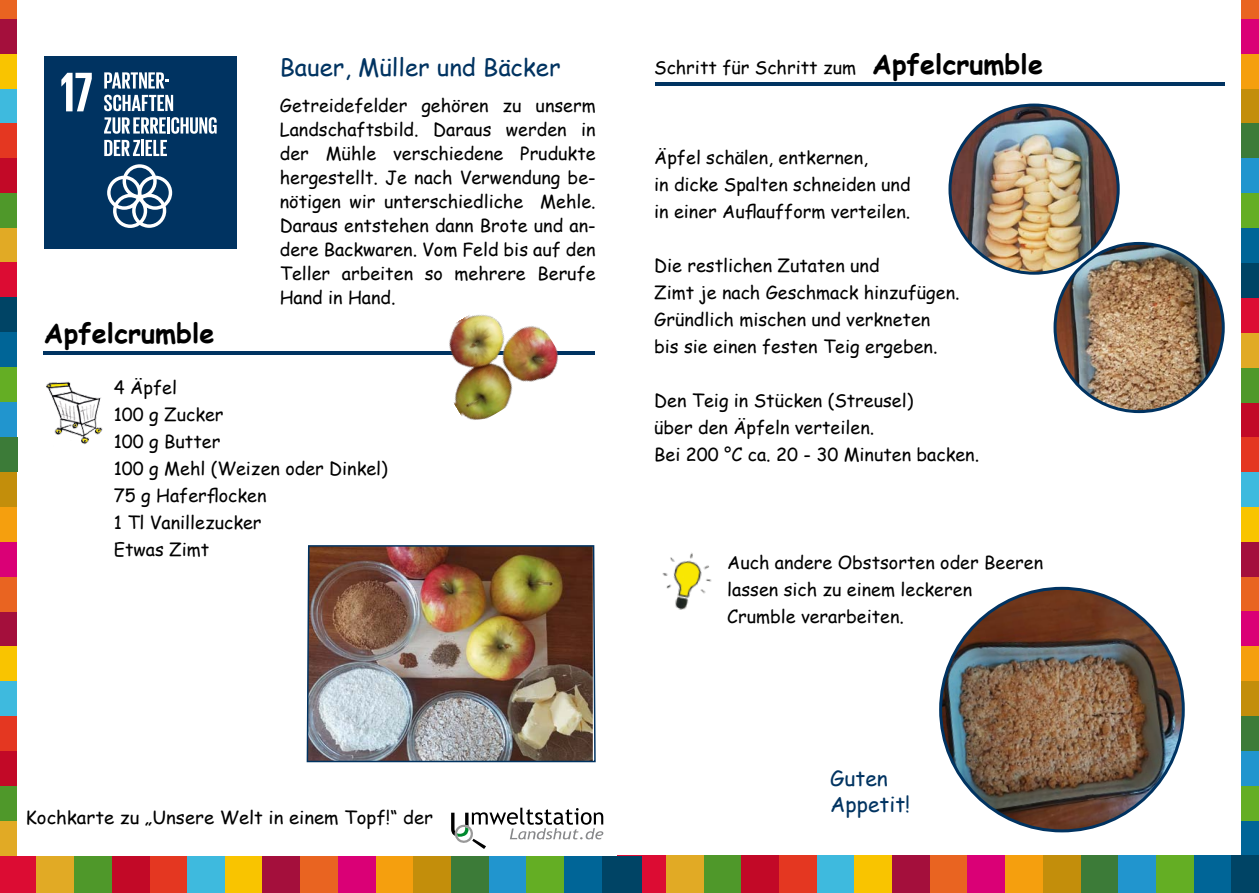
<style>
.page{position:relative;width:1259px;height:893px;background:#fff}
.page>*{position:absolute;margin:0;border:0;box-sizing:border-box;transform-origin:0 0}
.t1{font:700 27px "Comic Sans MS";color:#000}
.t2{font:24px "Comic Sans MS";color:#003361}
.t3{font:21px/25.2px "Comic Sans MS";color:#003361}
.t4{font:18px/27px "Comic Sans MS";color:#000}
.s1{font-weight:700;font-size:27px}
</style>
<div class="page">
<hr style="left:655px;top:82px;width:570px;height:3px;background:#003361">
<div style="left:1241px;top:0;width:18px;height:19px;background:#e96421"></div>
<div style="left:1241px;top:19px;width:18px;height:35px;background:#da0076"></div>
<div style="left:1241px;top:54px;width:18px;height:35px;background:#f59f0e"></div>
<div style="left:1241px;top:89px;width:18px;height:34px;background:#c38e0b"></div>
<div style="left:1241px;top:123px;width:18px;height:35px;background:#3c7b38"></div>
<div style="left:1241px;top:158px;width:18px;height:35px;background:#2195ce"></div>
<div style="left:1241px;top:193px;width:18px;height:35px;background:#64ae24"></div>
<div style="left:1241px;top:228px;width:18px;height:35px;background:#006597"></div>
<div style="left:1241px;top:263px;width:18px;height:35px;background:#004465"></div>
<div style="left:1241px;top:298px;width:18px;height:35px;background:#dc0c33"></div>
<div style="left:1241px;top:333px;width:18px;height:35px;background:#e1aa25"></div>
<div style="left:1241px;top:368px;width:18px;height:35px;background:#4f982a"></div>
<div style="left:1241px;top:403px;width:18px;height:34px;background:#c20927"></div>
<div style="left:1241px;top:437px;width:18px;height:35px;background:#e43721"></div>
<div style="left:1241px;top:472px;width:18px;height:35px;background:#3ebade"></div>
<div style="left:1241px;top:507px;width:18px;height:35px;background:#f9c400"></div>
<div style="left:1241px;top:542px;width:18px;height:35px;background:#a40f3c"></div>
<div style="left:1241px;top:577px;width:18px;height:35px;background:#e96421"></div>
<div style="left:1241px;top:611px;width:18px;height:35px;background:#da0076"></div>
<div style="left:1241px;top:646px;width:18px;height:35px;background:#f59f0e"></div>
<div style="left:1241px;top:681px;width:18px;height:35px;background:#c38e0b"></div>
<div style="left:1241px;top:716px;width:18px;height:35px;background:#3c7b38"></div>
<div style="left:1241px;top:751px;width:18px;height:35px;background:#2195ce"></div>
<div style="left:1241px;top:786px;width:18px;height:35px;background:#64ae24"></div>
<div style="left:1241px;top:821px;width:18px;height:35px;background:#006597"></div>
<div style="left:628px;top:856px;width:38px;height:37px;background:#dc0c33"></div>
<div style="left:666px;top:856px;width:38px;height:37px;background:#e1aa25"></div>
<div style="left:704px;top:856px;width:37px;height:37px;background:#4f982a"></div>
<div style="left:741px;top:856px;width:38px;height:37px;background:#c20927"></div>
<div style="left:779px;top:856px;width:38px;height:37px;background:#e43721"></div>
<div style="left:817px;top:856px;width:37px;height:37px;background:#3ebade"></div>
<div style="left:854px;top:856px;width:38px;height:37px;background:#f9c400"></div>
<div style="left:892px;top:856px;width:38px;height:37px;background:#a40f3c"></div>
<div style="left:930px;top:856px;width:37px;height:37px;background:#e96421"></div>
<div style="left:967px;top:856px;width:38px;height:37px;background:#da0076"></div>
<div style="left:1005px;top:856px;width:38px;height:37px;background:#f59f0e"></div>
<div style="left:1043px;top:856px;width:37px;height:37px;background:#c38e0b"></div>
<div style="left:1080px;top:856px;width:38px;height:37px;background:#3c7b38"></div>
<div style="left:1118px;top:856px;width:38px;height:37px;background:#2195ce"></div>
<div style="left:1156px;top:856px;width:37px;height:37px;background:#64ae24"></div>
<div style="left:1193px;top:856px;width:38px;height:37px;background:#006597"></div>
<div style="left:1231px;top:856px;width:28px;height:37px;background:#004465"></div>
<hr style="left:44px;top:352px;width:551px;height:3px;background:#003361">
<div style="left:44px;top:57px;width:191px;height:191px;background:#003361"></div>
<svg style="left:61px;top:73px;width:31px;height:38px"></svg>
<svg style="left:104px;top:72px;width:65px;height:17px"></svg>
<svg style="left:104px;top:95px;width:69px;height:16px"></svg>
<svg style="left:104px;top:117px;width:113px;height:17px"></svg>
<svg style="left:104px;top:140px;width:36px;height:16px"></svg>
<hr style="left:141px;top:140px;width:3px;height:16px;background:#fff">
<svg style="left:146px;top:140px;width:21px;height:16px"></svg>
<svg style="left:107px;top:164px;width:65px;height:64px"></svg>
<svg style="left:451px;top:808px;width:152px;height:41px"></svg>
<div style="left:0;top:856px;width:37px;height:37px;background:#dc0c33"></div>
<div style="left:37px;top:856px;width:37px;height:37px;background:#e1aa25"></div>
<div style="left:74px;top:856px;width:38px;height:37px;background:#4f982a"></div>
<div style="left:112px;top:856px;width:38px;height:37px;background:#c20927"></div>
<div style="left:150px;top:856px;width:37px;height:37px;background:#e43721"></div>
<div style="left:187px;top:856px;width:38px;height:37px;background:#3ebade"></div>
<div style="left:225px;top:856px;width:38px;height:37px;background:#f9c400"></div>
<div style="left:263px;top:856px;width:37px;height:37px;background:#a40f3c"></div>
<div style="left:300px;top:856px;width:38px;height:37px;background:#e96421"></div>
<div style="left:338px;top:856px;width:38px;height:37px;background:#da0076"></div>
<div style="left:376px;top:856px;width:37px;height:37px;background:#f59f0e"></div>
<div style="left:413px;top:856px;width:38px;height:37px;background:#c38e0b"></div>
<div style="left:451px;top:856px;width:38px;height:37px;background:#3c7b38"></div>
<div style="left:489px;top:856px;width:37px;height:37px;background:#2195ce"></div>
<div style="left:526px;top:856px;width:38px;height:37px;background:#64ae24"></div>
<div style="left:564px;top:856px;width:38px;height:37px;background:#006597"></div>
<div style="left:602px;top:856px;width:38px;height:37px;background:#004465"></div>
<hr style="left:638px;top:856px;width:4px;height:37px;background:#004465">
<img style="left:46px;top:381px;width:57px;height:64px">
<div style="left:0;top:821px;width:17px;height:35px;background:#e1aa25"></div>
<div style="left:0;top:786px;width:17px;height:35px;background:#4f982a"></div>
<div style="left:0;top:751px;width:17px;height:35px;background:#c20927"></div>
<div style="left:0;top:716px;width:17px;height:35px;background:#e43721"></div>
<div style="left:0;top:681px;width:17px;height:35px;background:#3ebade"></div>
<div style="left:0;top:646px;width:17px;height:35px;background:#f9c400"></div>
<div style="left:0;top:611px;width:17px;height:35px;background:#a40f3c"></div>
<div style="left:0;top:577px;width:17px;height:34px;background:#e96421"></div>
<div style="left:0;top:542px;width:17px;height:35px;background:#da0076"></div>
<div style="left:0;top:507px;width:17px;height:35px;background:#f59f0e"></div>
<div style="left:0;top:472px;width:17px;height:35px;background:#c38e0b"></div>
<div style="left:0;top:437px;width:17px;height:35px;background:#3c7b38"></div>
<div style="left:0;top:402px;width:17px;height:35px;background:#2195ce"></div>
<div style="left:0;top:367px;width:17px;height:35px;background:#64ae24"></div>
<div style="left:0;top:332px;width:17px;height:35px;background:#006597"></div>
<div style="left:0;top:297px;width:17px;height:35px;background:#004465"></div>
<div style="left:0;top:262px;width:17px;height:35px;background:#dc0c33"></div>
<div style="left:0;top:227px;width:17px;height:35px;background:#e1aa25"></div>
<div style="left:0;top:193px;width:17px;height:34px;background:#4f982a"></div>
<div style="left:0;top:158px;width:17px;height:35px;background:#c20927"></div>
<div style="left:0;top:123px;width:17px;height:35px;background:#e43721"></div>
<div style="left:0;top:88px;width:17px;height:35px;background:#3ebade"></div>
<div style="left:0;top:54px;width:17px;height:34px;background:#f9c400"></div>
<div style="left:0;top:19px;width:17px;height:35px;background:#a40f3c"></div>
<div style="left:0;top:0;width:17px;height:19px;background:#e96421"></div>
<img style="left:418px;top:314px;width:151px;height:106px">
<img style="left:306px;top:545px;width:290px;height:218px">
<img style="left:662px;top:552px;width:50px;height:58px">
<img style="left:940px;top:588px;width:243px;height:243px">
<img style="left:1055px;top:243px;width:168px;height:169px;border-radius:84px">
<img style="left:950px;top:105px;width:168px;height:168px;border-radius:84px">
<h2 class="t2" style="left:280px;top:49px;width:282px">Bauer, Müller und Bäcker</h2>
<p class="t4" style="left:280px;top:93px;width:317px;line-height:24px;text-align:justify">Getreidefelder gehören zu unserm Landschaftsbild. Daraus werden in der Mühle verschiedene Prudukte hergestellt. Je nach Verwendung be&shy;nötigen wir unterschiedliche Mehle.<br>Daraus entstehen dann Brote und an&shy;dere Backwaren. Vom Feld bis auf den Teller arbeiten so mehrere Berufe Hand in Hand.</p>
<h1 class="t1" style="left:44px;top:313px;width:172px">Apfelcrumble</h1>
<p class="t4" style="left:114px;top:373px;width:275px">4 Äpfel<br>100 g Zucker<br>100 g Butter<br>100 g Mehl (Weizen oder Dinkel)<br>75 g Haferflocken<br>1 Tl Vanillezucker<br>Etwas Zimt</p>
<p class="t4" style="left:26px;top:804px;width:409px">Kochkarte zu „Unsere Welt in einem Topf!“ der</p>
<p class="t4" style="left:654px;top:53px;width:390px">Schritt für Schritt zum <span class="s1">Apfelcrumble</span></p>
<p class="t4" style="left:654px;top:143px;width:258px">Äpfel schälen, entkernen,<br>in dicke Spalten schneiden und in einer Auflaufform verteilen.</p>
<p class="t4" style="left:654px;top:251px;width:307px">Die restlichen Zutaten und<br>Zimt je nach Geschmack hinzufügen.<br>Gründlich mischen und verkneten<br>bis sie einen festen Teig ergeben.</p>
<p class="t4" style="left:654px;top:386px;width:326px">Den Teig in Stücken (Streusel)<br>über den Äpfeln verteilen.<br>Bei 200 °C ca. 20 - 30 Minuten backen.</p>
<p class="t4" style="left:727px;top:548px;width:317px">Auch andere Obstsorten oder Beeren lassen sich zu einem leckeren<br>Crumble verarbeiten.</p>
<p class="t3" style="left:830px;top:766px;width:81px">Guten<br>Appetit!</p>
</div>
